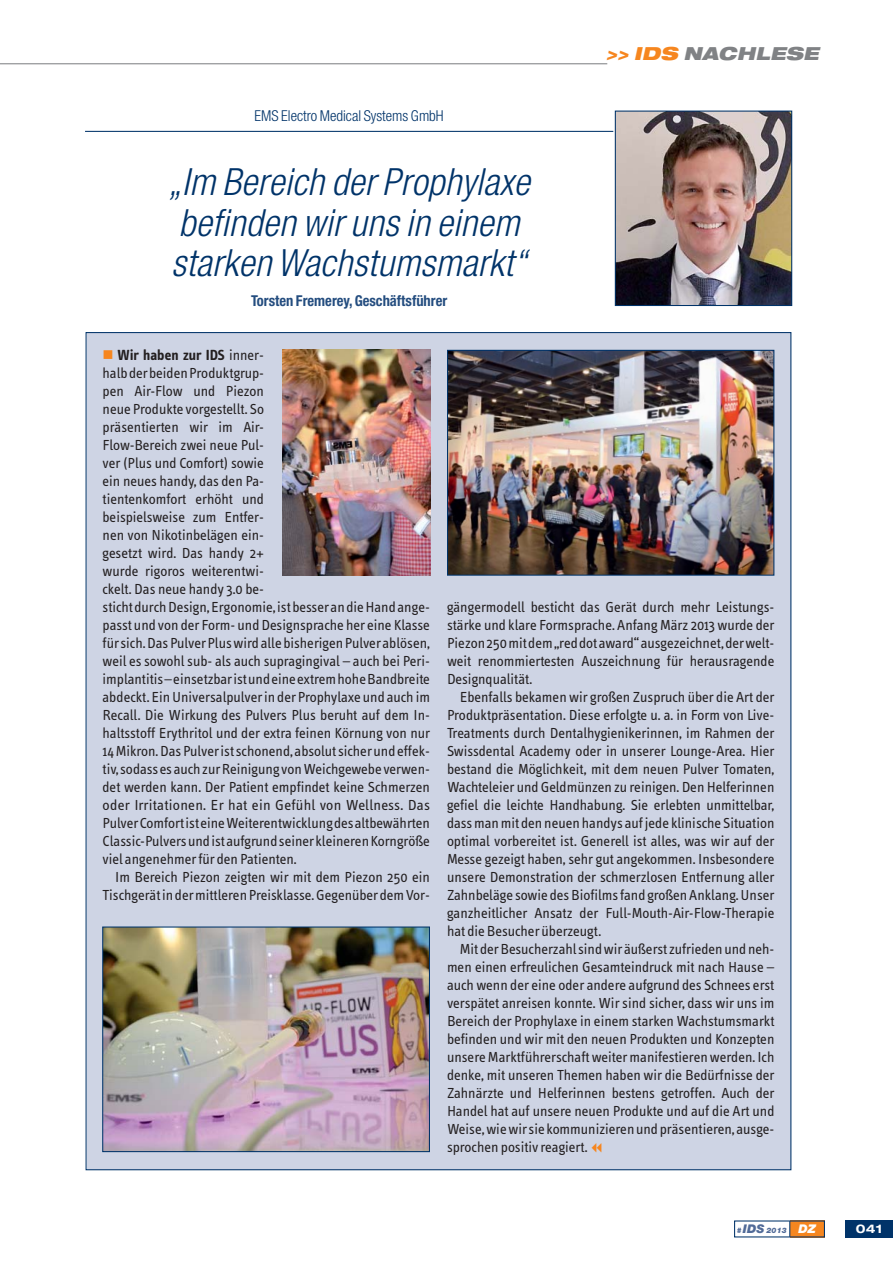
<style>
.page{position:relative;width:893px;height:1263px;background:#fff}
.page>*{position:absolute;margin:0;border:0;box-sizing:border-box;transform-origin:0 0}
.t1{font:italic 300 condensed 37.5px/40.5px "Helvetica Neue";color:#003369}
.t2{font:italic 900 expanded 18px "Helvetica Neue";color:#808285}
.t3{font:15px/18px "Info Text";color:#231f20;text-align:justify}
.t4{font:700 condensed 15px "Helvetica Neue";color:#244d7f}
.t5{font:300 condensed 15px "Helvetica Neue";color:#003369}
.t6{font:700 expanded 12px "Helvetica Neue";color:#fff}
.t7{font:italic 900 7.5px "Helvetica Neue";color:#516b98}
.s1{color:#f6861f}
.s2{font-weight:700}
.s3{font-size:12px}
.s4{font-size:12px;color:#fff}
</style>
<div class="page">
<div style="left:790px;top:1220px;width:35px;height:17px;background:#f6861f"></div>
<div style="left:845px;top:1220px;width:48px;height:17px;background:#003369"></div>
<svg style="left:789px;top:1221px;width:1px;height:16px"></svg>
<hr style="left:0;top:63px;width:607px;height:1px;background:#808285">
<div style="left:87px;top:333px;width:703px;height:836px;background:#ced4e4"></div>
<img style="left:104px;top:928px;width:324px;height:222px">
<div style="left:102px;top:926px;width:328px;height:226px;border:1px solid #003369"></div>
<img style="left:85px;top:130px;width:690px;height:446px">
<img style="left:617px;top:113px;width:173px;height:191px">
<div style="left:615px;top:111px;width:177px;height:195px;border:1px solid #003369"></div>
<img style="left:282px;top:350px;width:149px;height:226px">
<p class="t5" style="left:255px;top:111px;width:191px">EMS Electro Medical Systems GmbH</p>
<h1 class="t1" style="left:169px;top:166px;width:370px">„Im Bereich derProphylaxe befinden wiruns in einem starken Wachstumsmarkt“</h1>
<p class="t4" style="left:251px;top:296px;width:198px">Torsten Fremerey, Geschäftsführer</p>
<p class="t2" style="left:606px;top:45px;width:218px"><span class="s1">&gt;&gt; IDS</span> NACHLESE</p>
<p class="t3" style="left:103px;top:347px;width:329px;text-align:left"><span class="s1">■</span> <span class="s2">Wir haben zur IDS</span> inner-<br>halb der beiden Produktgrup-<br>pen Air-Flow und Piezon<br>neue Produkte vorgestellt. So<br>präsentierten wir im Air-<br>Flow-Bereich zwei neue Pul-<br>ver (Plus und Comfort) sowie<br>ein neues handy, das den Pa-<br>tientenkomfort erhöht und<br>beispielsweise zum Entfer-<br>nen von Nikotinbelägen ein-<br>gesetzt wird. Das handy 2+<br>wurde rigoros weiterentwi-<br>ckelt. Das neue handy 3.0 be-<br>sticht durch Design, Ergonomie, ist besser an die Hand ange&shy;passt und von der Form- und Designsprache her eine Klasse für sich. Das Pulver Plus wird alle bisherigen Pulver ablösen, weil es sowohl sub- als auch supragingival – auch bei Peri&shy;implantitis – einsetzbar ist und eine extrem hohe Bandbreite abdeckt. Ein Universalpulver in der Prophylaxe und auch im Recall. Die Wirkung des Pulvers Plus beruht auf dem In&shy;haltsstoff Erythritol und der extra feinen Körnung von nur 14 Mikron. Das Pulver ist schonend, absolut sicher und effek&shy;tiv, sodass es auch zur Reinigung von Weichgewebe verwen&shy;det werden kann. Der Patient empfindet keine Schmerzen oder Irritationen. Er hat ein Gefühl von Wellness. Das Pulver Comfort ist eine Weiterentwicklung des altbewährten Classic-Pulvers und ist aufgrund seiner kleineren Korngröße viel angenehmer für den Patienten.</p>
<p class="t3" style="left:103px;top:869px;width:329px;text-align:right">Im Bereich Piezon zeigten wir mit dem Piezon 250 ein<br>Tischgerät in der mittleren Preisklasse. Gegenüber dem Vor-</p>
<p class="t3" style="left:447px;top:599px;width:329px">gängermodell besticht das Gerät durch mehr Leistungs&shy;stärke und klare Formsprache. Anfang März 2013 wurde der Piezon 250 mit dem „red dot award“ ausgezeichnet, der welt&shy;weit renommiertesten Auszeichnung für herausragende Designqualität.</p>
<p class="t3" style="left:447px;top:689px;width:329px;text-indent:13px">Ebenfalls bekamen wir großen Zuspruch über die Art der Produktpräsentation. Diese erfolgte u. a. in Form von Live-Treatments durch Dentalhygienikerinnen, im Rahmen der Swissdental Academy oder in unserer Lounge-Area. Hier bestand die Möglichkeit, mit dem neuen Pulver Tomaten, Wachteleier und Geldmünzen zu reinigen. Den Helferinnen gefiel die leichte Handhabung. Sie erlebten unmittelbar, dass man mit den neuen handys auf jede klinische Situation optimal vorbereitet ist. Generell ist alles, was wir auf der Messe gezeigt haben, sehr gut angekommen. Insbesondere unsere Demonstration der schmerzlosen Entfernung aller Zahnbeläge sowie des Biofilms fand großen Anklang. Unser ganzheitlicher Ansatz der Full-Mouth-Air-Flow-Therapie hat die Besucher überzeugt.</p>
<p class="t3" style="left:447px;top:941px;width:329px;text-indent:13px">Mit der Besucherzahl sind wir äußerst zufrieden und neh&shy;men einen erfreulichen Gesamteindruck mit nach Hause – auch wenn der eine oder andere aufgrund des Schnees erst verspätet anreisen konnte. Wir sind sicher, dass wir uns im Bereich der Prophylaxe in einem starken Wachstumsmarkt befinden und wir mit den neuen Produkten und Konzepten unsere Marktführerschaft weiter manifestieren werden. Ich denke, mit unseren Themen haben wir die Bedürfnisse der Zahnärzte und Helferinnen bestens getroffen. Auch der Handel hat auf unsere neuen Produkte und auf die Art und Weise, wie wir sie kommunizieren und präsentieren, ausge&shy;sprochen positiv reagiert.</p>
<p class="t7" style="left:737px;top:1227px;width:81px">#<span class="s3">IDS</span> 2013 <span class="s4">DZ</span></p>
<p class="t6" style="left:856px;top:1224px;width:28px">041</p>
</div>
